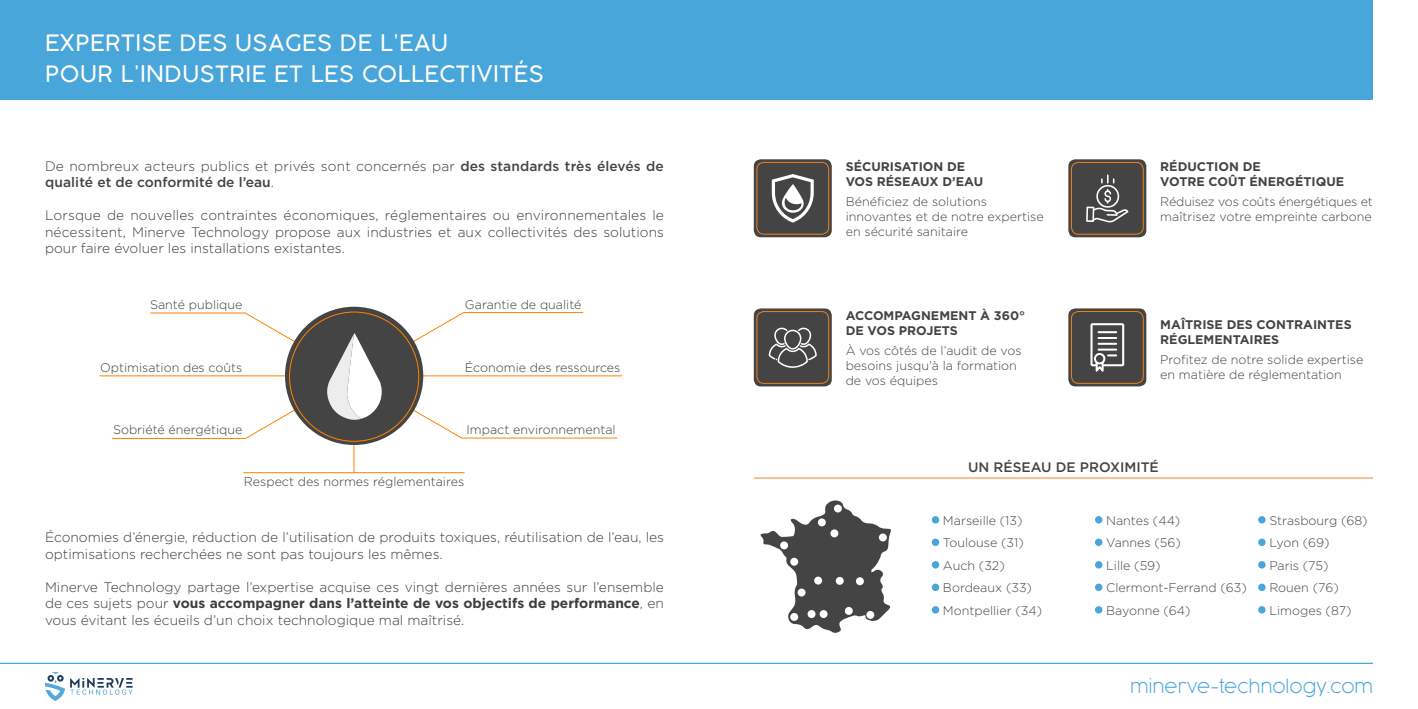
<style>
.page{position:relative;width:1418px;height:709px;background:#fff}
.page>*{position:absolute;margin:0;border:0;box-sizing:border-box;transform-origin:0 0}
.t1{font:300 22.5px "Cocogoose";letter-spacing:.02em;color:#fff}
.t2{font:200 17.5px "COCOGOOSE";color:#49a6da}
.t3{font:300 13.75px/16.5px "Gotham";color:#3c3e40;text-align:justify}
.t4{font:500 13.75px/16.5px "Gotham";color:#444}
.t5{font:300 12.5px "Gotham";color:#444}
.t6{font:300 12.5px "Gotham";color:#3c3e40}
.t7{font:700 12.5px "Gotham";color:#444}
.s1{font-weight:300;color:#3c3e40}
.s2{font-weight:700}
</style>
<div class="page">
<hr style="left:354px;top:405px;width:1px;height:68px;background:#ff8201">
<hr style="left:100px;top:375px;width:522px;height:1px;background:#ff8201">
<svg style="left:45px;top:672px;width:88px;height:29px"></svg>
<div style="left:0;top:0;width:709px;height:99px;background:#49a6da"></div>
<svg style="left:244px;top:311px;width:220px;height:128px"></svg>
<hr style="left:112px;top:438px;width:133px;height:1px;background:#ff8201">
<hr style="left:150px;top:313px;width:95px;height:1px;background:#ff8201">
<hr style="left:463px;top:312px;width:120px;height:1px;background:#ff8201">
<hr style="left:461px;top:438px;width:156px;height:1px;background:#ff8201">
<hr style="left:243px;top:472px;width:221px;height:1px;background:#ff8201">
<hr style="left:0;top:662px;width:709px;height:2px;background:#49a6da">
<hr style="left:709px;top:662px;width:663px;height:2px;background:#49a6da">
<div style="left:753px;top:159px;width:78px;height:78px;background:#444;border-radius:7px"></div>
<svg style="left:771px;top:174px;width:42px;height:48px"></svg>
<div style="left:756px;top:162px;width:73px;height:72px;border:1px solid #f08119;border-radius:7px"></div>
<div style="left:1068px;top:159px;width:78px;height:78px;background:#444;border-radius:7px"></div>
<svg style="left:1086px;top:174px;width:42px;height:48px"></svg>
<div style="left:1071px;top:162px;width:72px;height:72px;border:1px solid #f08119;border-radius:7px"></div>
<div style="left:753px;top:308px;width:78px;height:78px;background:#444;border-radius:7px"></div>
<svg style="left:768px;top:327px;width:48px;height:41px"></svg>
<div style="left:756px;top:311px;width:73px;height:72px;border:1px solid #f08119;border-radius:7px"></div>
<div style="left:1068px;top:308px;width:78px;height:78px;background:#444;border-radius:7px"></div>
<svg style="left:1090px;top:323px;width:34px;height:49px"></svg>
<div style="left:1071px;top:311px;width:72px;height:72px;border:1px solid #f08119;border-radius:7px"></div>
<svg style="left:760px;top:500px;width:131px;height:133px"></svg>
<div style="left:780px;top:541px;width:8px;height:8px;background:#fff;border-radius:50%"></div>
<div style="left:790px;top:558px;width:8px;height:7px;background:#fff;border-radius:50%"></div>
<div style="left:797px;top:588px;width:8px;height:8px;background:#fff;border-radius:50%"></div>
<div style="left:790px;top:613px;width:8px;height:8px;background:#fff;border-radius:50%"></div>
<div style="left:819px;top:610px;width:8px;height:8px;background:#fff;border-radius:50%"></div>
<div style="left:807px;top:610px;width:8px;height:8px;background:#fff;border-radius:50%"></div>
<div style="left:844px;top:607px;width:8px;height:8px;background:#fff;border-radius:50%"></div>
<div style="left:814px;top:576px;width:8px;height:8px;background:#fff;border-radius:50%"></div>
<div style="left:835px;top:577px;width:8px;height:8px;background:#fff;border-radius:50%"></div>
<div style="left:856px;top:577px;width:7px;height:8px;background:#fff;border-radius:50%"></div>
<div style="left:817px;top:518px;width:8px;height:8px;background:#fff;border-radius:50%"></div>
<div style="left:830px;top:529px;width:8px;height:8px;background:#fff;border-radius:50%"></div>
<div style="left:834px;top:504px;width:7px;height:8px;background:#fff;border-radius:50%"></div>
<div style="left:879px;top:533px;width:7px;height:8px;background:#fff;border-radius:50%"></div>
<div style="left:866px;top:611px;width:8px;height:8px;background:#fff;border-radius:50%"></div>
<div style="left:931px;top:516px;width:8px;height:7px;background:#49a6da;border-radius:50%"></div>
<div style="left:931px;top:538px;width:8px;height:8px;background:#49a6da;border-radius:50%"></div>
<div style="left:931px;top:561px;width:8px;height:7px;background:#49a6da;border-radius:50%"></div>
<div style="left:931px;top:583px;width:8px;height:8px;background:#49a6da;border-radius:50%"></div>
<div style="left:931px;top:606px;width:8px;height:7px;background:#49a6da;border-radius:50%"></div>
<div style="left:1094px;top:516px;width:8px;height:7px;background:#49a6da;border-radius:50%"></div>
<svg style="left:1094px;top:538px;width:8px;height:8px"></svg>
<div style="left:1094px;top:561px;width:8px;height:7px;background:#49a6da;border-radius:50%"></div>
<svg style="left:1094px;top:583px;width:8px;height:8px"></svg>
<div style="left:1094px;top:606px;width:8px;height:7px;background:#49a6da;border-radius:50%"></div>
<div style="left:1258px;top:516px;width:7px;height:7px;background:#49a6da;border-radius:50%"></div>
<div style="left:1258px;top:538px;width:7px;height:8px;background:#49a6da;border-radius:50%"></div>
<div style="left:1258px;top:561px;width:7px;height:7px;background:#49a6da;border-radius:50%"></div>
<div style="left:1258px;top:583px;width:7px;height:8px;background:#49a6da;border-radius:50%"></div>
<div style="left:1258px;top:606px;width:7px;height:7px;background:#49a6da;border-radius:50%"></div>
<hr style="left:754px;top:477px;width:618px;height:1px;background:#f5852a">
<div style="left:709px;top:0;width:663px;height:99px;background:#49a6da"></div>
<p class="t1" style="left:45px;top:27px;width:404px">EXPERTISE DES USAGES DE L’EAU</p>
<p class="t1" style="left:45px;top:58px;width:500px">POUR L’INDUSTRIE ET LES COLLECTIVITÉS</p>
<p class="t4" style="left:45px;top:157px;width:620px"><span class="s1">De nombreux acteurs publics et privés sont concernés par</span> des standards très élevés de qualité et de conformité de l’eau<span class="s1">.</span></p>
<p class="t3" style="left:45px;top:207px;width:620px">Lorsque de nouvelles contraintes économiques, réglementaires ou environnementales le nécessitent, Minerve Technology propose aux industries et aux collectivités des solutions pour faire évoluer les installations existantes.</p>
<p class="t6" style="left:150px;top:297px;width:94px">Santé publique</p>
<p class="t6" style="left:465px;top:297px;width:118px">Garantie de qualité</p>
<p class="t6" style="left:100px;top:361px;width:144px">Optimisation des coûts</p>
<p class="t6" style="left:465px;top:361px;width:157px">Économie des ressources</p>
<p class="t6" style="left:113px;top:423px;width:131px">Sobriété énergétique</p>
<p class="t6" style="left:466px;top:423px;width:151px">Impact environnemental</p>
<p class="t6" style="left:244px;top:474px;width:222px">Respect des normes réglementaires</p>
<p class="t3" style="left:45px;top:529px;width:620px">Économies d’énergie, réduction de l’utilisation de produits toxiques, réutilisation de l’eau, les optimisations recherchées ne sont pas toujours les mêmes.</p>
<p class="t3" style="left:45px;top:578px;width:620px">Minerve Technology partage l’expertise acquise ces vingt dernières années sur l’ensemble de ces sujets pour <span class="s2">vous accompagner dans l’atteinte de vos objectifs de performance</span>, en vous évitant les écueils d’un choix technologique mal maîtrisé.</p>
<p class="t7" style="left:845px;top:159px;width:121px">SÉCURISATION DE</p>
<p class="t7" style="left:845px;top:174px;width:139px">VOS RÉSEAUX D’EAU</p>
<p class="t5" style="left:845px;top:195px;width:143px">Bénéficiez de solutions</p>
<p class="t5" style="left:845px;top:210px;width:199px">innovantes et de notre expertise</p>
<p class="t5" style="left:845px;top:225px;width:124px">en sécurité sanitaire</p>
<p class="t7" style="left:845px;top:309px;width:181px">ACCOMPAGNEMENT À 360°</p>
<p class="t7" style="left:845px;top:324px;width:113px">DE VOS PROJETS</p>
<p class="t5" style="left:845px;top:344px;width:177px">À vos côtés de l’audit de vos</p>
<p class="t5" style="left:845px;top:359px;width:173px">besoins jusqu’à la formation</p>
<p class="t5" style="left:845px;top:374px;width:94px">de vos équipes</p>
<p class="t7" style="left:1160px;top:159px;width:102px">RÉDUCTION DE</p>
<p class="t7" style="left:1160px;top:174px;width:185px">VOTRE COÛT ÉNERGÉTIQUE</p>
<p class="t5" style="left:1160px;top:195px;width:214px">Réduisez vos coûts énergétiques et</p>
<p class="t5" style="left:1160px;top:210px;width:213px">maîtrisez votre empreinte carbone</p>
<p class="t7" style="left:1160px;top:318px;width:193px">MAÎTRISE DES CONTRAINTES</p>
<p class="t7" style="left:1160px;top:333px;width:120px">RÉGLEMENTAIRES</p>
<p class="t5" style="left:1160px;top:353px;width:204px">Profitez de notre solide expertise</p>
<p class="t5" style="left:1160px;top:368px;width:183px">en matière de réglementation</p>
<p class="t4" style="left:968px;top:458px;width:192px">UN RÉSEAU DE PROXIMITÉ</p>
<p class="t5" style="left:943px;top:513px;width:81px">Marseille (13)</p>
<p class="t5" style="left:943px;top:536px;width:82px">Toulouse (31)</p>
<p class="t5" style="left:943px;top:558px;width:63px">Auch (32)</p>
<p class="t5" style="left:943px;top:581px;width:90px">Bordeaux (33)</p>
<p class="t5" style="left:943px;top:603px;width:101px">Montpellier (34)</p>
<p class="t5" style="left:1106px;top:513px;width:76px">Nantes (44)</p>
<p class="t5" style="left:1106px;top:536px;width:76px">Vannes (56)</p>
<p class="t5" style="left:1106px;top:558px;width:56px">Lille (59)</p>
<p class="t5" style="left:1106px;top:581px;width:142px">Clermont-Ferrand (63)</p>
<p class="t5" style="left:1106px;top:603px;width:86px">Bayonne (64)</p>
<p class="t5" style="left:1269px;top:513px;width:100px">Strasbourg (68)</p>
<p class="t5" style="left:1269px;top:536px;width:62px">Lyon (69)</p>
<p class="t5" style="left:1269px;top:558px;width:61px">Paris (75)</p>
<p class="t5" style="left:1269px;top:581px;width:71px">Rouen (76)</p>
<p class="t5" style="left:1269px;top:603px;width:84px">Limoges (87)</p>
<p class="t2" style="left:1130px;top:674px;width:244px">minerve-technology.com</p>
</div>
